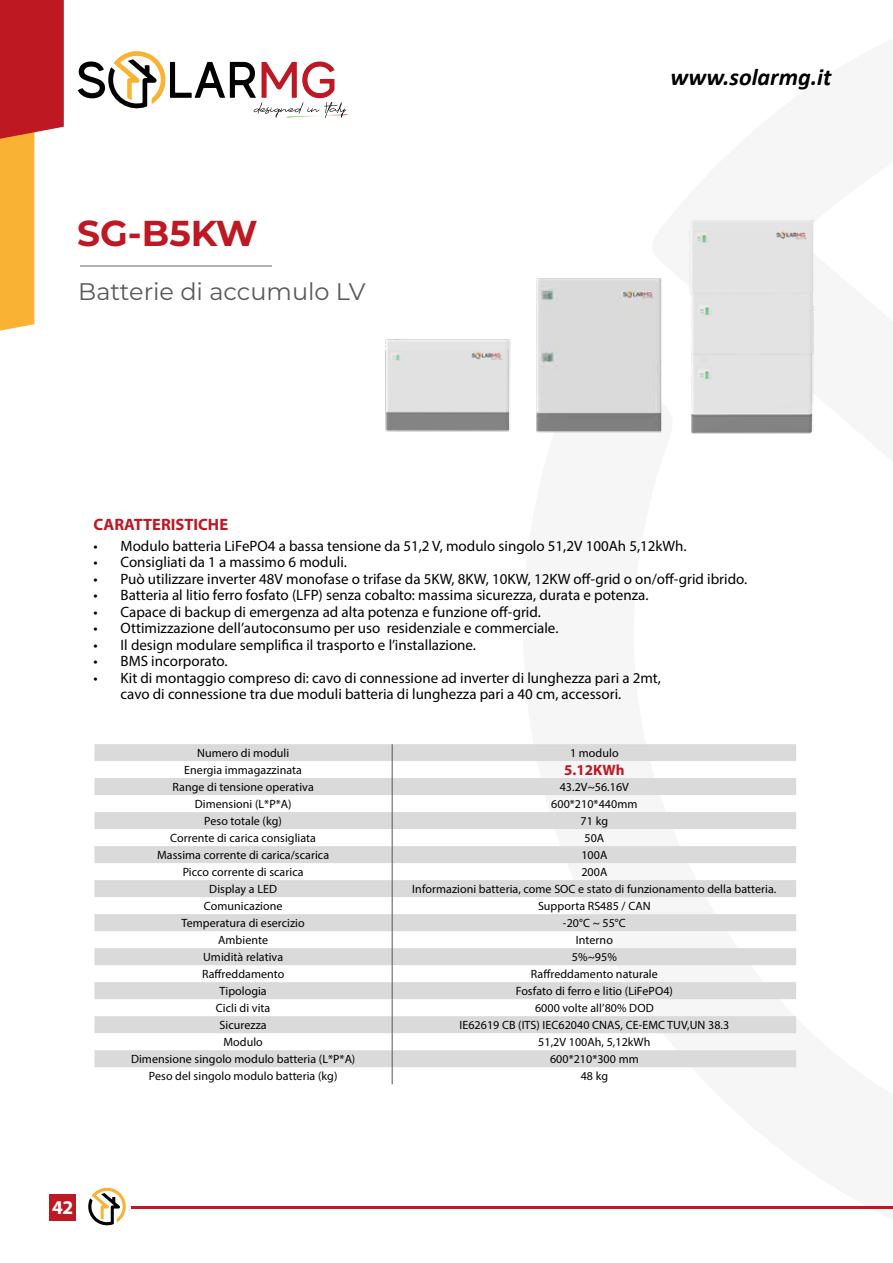
<style>
.page{position:relative;width:893px;height:1263px;background:#fff}
.page>*{position:absolute;margin:0;border:0;box-sizing:border-box;transform-origin:0 0}
.t1{font:700 36px "Montserrat";color:#be1823}
.t2{font:24px "Montserrat";color:#5b5958}
.t3{font:italic 700 24px "Calibri";color:#000}
.t4{font:700 19.5px "Myriad Pro";color:#fff}
.t5{font:700 16.5px "Myriad Pro";color:#be1823}
.t6{font:15px/16.5px "Myriad Pro";color:#000}
.t7{font:700 15px "Myriad Pro";letter-spacing:.005em;color:#be1823}
.t8{font:12px "Myriad Pro";letter-spacing:.005em;color:#000}
</style>
<div class="page">
<svg style="left:0;top:0;width:64px;height:331px"></svg>
<div style="left:49px;top:1194px;width:27px;height:26px;background:#be1823"></div>
<hr style="left:56px;top:1206px;width:837px;height:2px;background:#be1823">
<svg style="left:77px;top:51px;width:271px;height:67px"></svg>
<div style="left:76px;top:1192px;width:54px;height:31px;background:#fff"></div>
<svg style="left:88px;top:1188px;width:38px;height:38px"></svg>
<hr style="left:80px;top:266px;width:191px;height:1px;background:#b3b2b2">
<svg style="left:95px;top:744px;width:701px;height:323px;fill:#ddd"></svg>
<svg style="left:392px;top:744px;width:1px;height:340px"></svg>
<img style="left:536px;top:278px;width:127px;height:155px">
<img style="left:385px;top:339px;width:126px;height:93px">
<img style="left:689px;top:219px;width:126px;height:215px">
<h1 class="t1" style="left:77px;top:207px;width:182px">SG-B5KW</h1>
<h2 class="t2" style="left:78px;top:275px;width:289px">Batterie di accumulo LV</h2>
<h2 class="t3" style="left:670px;top:60px;width:162px">www.solarmg.it</h2>
<h3 class="t5" style="left:94px;top:513px;width:136px">CARATTERISTICHE</h3>
<p class="t6" style="left:94px;top:537px;width:595px">• Modulo batteria LiFePO4 a bassa tensione da 51,2 V, modulo singolo 51,2V 100Ah 5,12kWh.</p>
<p class="t6" style="left:94px;top:554px;width:255px">• Consigliati da 1 a massimo 6 moduli.</p>
<p class="t6" style="left:94px;top:570px;width:655px">• Può utilizzare inverter 48V monofase o trifase da 5KW, 8KW, 10KW, 12KW off-grid o on/off-grid ibrido.</p>
<p class="t6" style="left:94px;top:587px;width:556px">• Batteria al litio ferro fosfato (LFP) senza cobalto: massima sicurezza, durata e potenza.</p>
<p class="t6" style="left:94px;top:603px;width:449px">• Capace di backup di emergenza ad alta potenza e funzione off-grid.</p>
<p class="t6" style="left:94px;top:620px;width:466px">• Ottimizzazione dell’autoconsumo per uso residenziale e commerciale.</p>
<p class="t6" style="left:94px;top:636px;width:384px">• Il design modulare semplifica il trasporto e l’installazione.</p>
<p class="t6" style="left:94px;top:653px;width:136px">• BMS incorporato.</p>
<p class="t6" style="left:121px;top:669px;width:542px;text-indent:-27px">• Kit di montaggio compreso di: cavo di connessione ad inverter di lunghezza pari a 2mt, cavo di connessione tra due moduli batteria di lunghezza pari a 40 cm, accessori.</p>
<h3 class="t4" style="left:52px;top:1194px;width:23px">42</h3>
<p class="t8" style="left:197px;top:746px;width:94px">Numero di moduli</p>
<p class="t8" style="left:570px;top:746px;width:50px">1 modulo</p>
<p class="t8" style="left:184px;top:763px;width:119px">Energia immagazzinata</p>
<p class="t7" style="left:564px;top:760px;width:62px">5.12KWh</p>
<p class="t8" style="left:173px;top:780px;width:143px">Range di tensione operativa</p>
<p class="t8" style="left:560px;top:780px;width:71px">43.2V~56.16V</p>
<p class="t8" style="left:195px;top:797px;width:98px">Dimensioni (L*P*A)</p>
<p class="t8" style="left:551px;top:797px;width:88px">600*210*440mm</p>
<p class="t8" style="left:204px;top:814px;width:79px">Peso totale (kg)</p>
<p class="t8" style="left:581px;top:814px;width:29px">71 kg</p>
<p class="t8" style="left:170px;top:831px;width:147px">Corrente di carica consigliata</p>
<p class="t8" style="left:584px;top:831px;width:21px">50A</p>
<p class="t8" style="left:157px;top:848px;width:174px">Massima corrente di carica/scarica</p>
<p class="t8" style="left:581px;top:848px;width:27px">100A</p>
<p class="t8" style="left:183px;top:865px;width:122px">Picco corrente di scarica</p>
<p class="t8" style="left:581px;top:865px;width:27px">200A</p>
<p class="t8" style="left:209px;top:882px;width:69px">Display a LED</p>
<p class="t8" style="left:412px;top:882px;width:366px">Informazioni batteria, come SOC e stato di funzionamento della batteria.</p>
<p class="t8" style="left:204px;top:899px;width:80px">Comunicazione</p>
<p class="t8" style="left:538px;top:899px;width:114px">Supporta RS485 / CAN</p>
<p class="t8" style="left:182px;top:916px;width:125px">Temperatura di esercizio</p>
<p class="t8" style="left:563px;top:916px;width:64px">-20°C ~ 55°C</p>
<p class="t8" style="left:218px;top:933px;width:51px">Ambiente</p>
<p class="t8" style="left:576px;top:933px;width:39px">Interno</p>
<p class="t8" style="left:203px;top:950px;width:82px">Umidità relativa</p>
<p class="t8" style="left:572px;top:950px;width:46px">5%~95%</p>
<p class="t8" style="left:202px;top:967px;width:84px">Raffreddamento</p>
<p class="t8" style="left:531px;top:967px;width:128px">Raffreddamento naturale</p>
<p class="t8" style="left:220px;top:984px;width:49px">Tipologia</p>
<p class="t8" style="left:516px;top:984px;width:159px">Fosfato di ferro e litio (LiFePO4)</p>
<p class="t8" style="left:216px;top:1001px;width:56px">Cicli di vita</p>
<p class="t8" style="left:535px;top:1001px;width:120px">6000 volte all’80% DOD</p>
<p class="t8" style="left:220px;top:1018px;width:49px">Sicurezza</p>
<p class="t8" style="left:459px;top:1018px;width:271px">IE62619 CB (ITS) IEC62040 CNAS, CE-EMC TUV,UN 38.3</p>
<p class="t8" style="left:223px;top:1035px;width:41px">Modulo</p>
<p class="t8" style="left:538px;top:1035px;width:114px">51,2V 100Ah, 5,12kWh</p>
<p class="t8" style="left:131px;top:1052px;width:226px">Dimensione singolo modulo batteria (L*P*A)</p>
<p class="t8" style="left:550px;top:1052px;width:90px">600*210*300 mm</p>
<p class="t8" style="left:149px;top:1069px;width:190px">Peso del singolo modulo batteria (kg)</p>
<p class="t8" style="left:581px;top:1069px;width:29px">48 kg</p>
</div>
